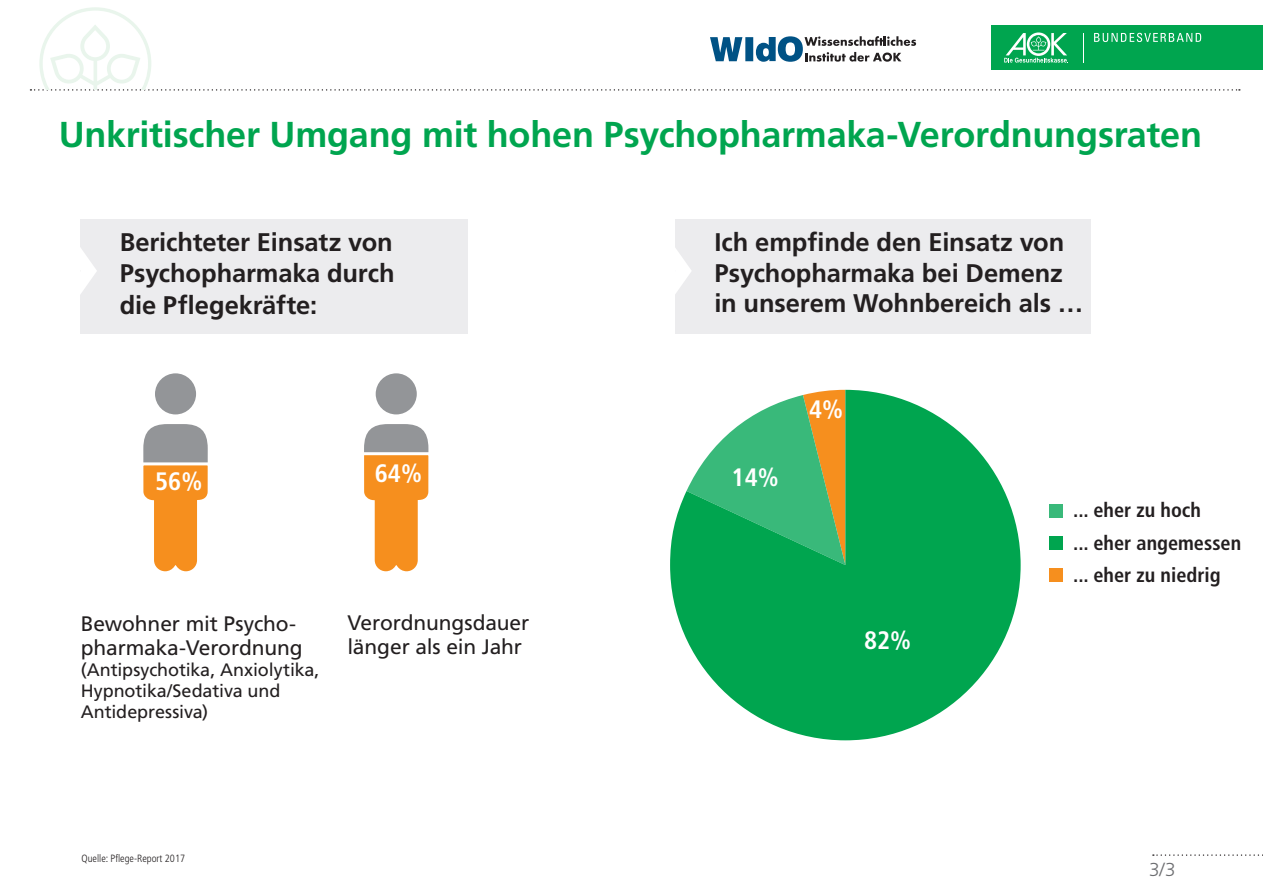
<style>
.page{position:relative;width:1263px;height:893px;background:#fff}
.page>*{position:absolute;margin:0;border:0;box-sizing:border-box;transform-origin:0 0}
.t1{font:700 36px "Frutiger LT";letter-spacing:-.005em;color:#00a54f}
.t2{font:700 25.5px/31.5px "Frutiger LT";letter-spacing:-.005em;color:#231f20;text-align:justify}
.t3{font:700 condensed 25.2px "Frutiger";color:#fff}
.t4{font:21px/24px "Frutiger LT";letter-spacing:-.005em;color:#231f20}
.t5{font:700 condensed 20.25px/32.4px "Frutiger";color:#231f20}
.t6{font:300 18.75px "Frutiger LT";color:#6c6d70}
.t7{font:18px/21px "Frutiger LT";letter-spacing:-.005em;color:#231f20}
.t8{font:300 condensed 10.5px "Frutiger";color:#231f20}
</style>
<div class="page">
<div style="left:991px;top:25px;width:272px;height:45px;background:#00a54f"></div>
<svg style="left:1153px;top:854px;width:110px;height:2px"></svg>
<svg style="left:30px;top:7px;width:1210px;height:84px"></svg>
<svg style="left:670px;top:390px;width:351px;height:350px;fill:#00a54f"></svg>
<div style="left:80px;top:219px;width:388px;height:115px;background:#ececee"></div>
<div style="left:1049px;top:504px;width:13px;height:13px;background:#39b97a"></div>
<div style="left:1049px;top:536px;width:13px;height:14px;background:#00a54f"></div>
<div style="left:1049px;top:569px;width:13px;height:13px;background:#f68f1e"></div>
<div style="left:675px;top:219px;width:416px;height:115px;background:#ececee"></div>
<div style="left:153px;top:372px;width:45px;height:44px;background:#939598;border-radius:50%"></div>
<div style="left:152px;top:370px;width:47px;height:47px;border:3px solid #fff;border-radius:50%"></div>
<svg style="left:143px;top:424px;width:65px;height:148px"></svg>
<div style="left:374px;top:372px;width:44px;height:44px;background:#939598;border-radius:50%"></div>
<div style="left:373px;top:370px;width:47px;height:47px;border:3px solid #fff;border-radius:50%"></div>
<svg style="left:364px;top:424px;width:65px;height:148px"></svg>
<h1 class="t1" style="left:59px;top:113px;width:1145px">Unkritischer Umgang mit hohen Psychopharmaka-Verordnungsraten</h1>
<p class="t2" style="left:120px;top:227px;width:276px">Berichteter Einsatz von Psychopharmaka durch die Pflegekräfte:</p>
<p class="t3" style="left:155px;top:466px;width:49px">56%</p>
<p class="t3" style="left:375px;top:458px;width:49px">64%</p>
<p class="t4" style="left:81px;top:611px;width:223px">Bewohner mit Psycho&shy;pharmaka-Verordnung</p>
<p class="t7" style="left:81px;top:659px;width:240px">(Antipsychotika, Anxiolytika,<br>Hypnotika/Sedativa und<br>Antidepressiva)</p>
<p class="t4" style="left:347px;top:611px;width:183px">Verordnungsdauer länger als ein Jahr</p>
<p class="t8" style="left:81px;top:853px;width:105px">Quelle: Pflege-Report 2017</p>
<p class="t2" style="left:714px;top:227px;width:370px;line-height:30.6px;text-align:left">Ich empfinde den Einsatz von<br>Psychopharmaka bei Demenz in unserem Wohnbereich als …</p>
<p class="t3" style="left:732px;top:462px;width:49px">14%</p>
<p class="t3" style="left:809px;top:394px;width:36px">4%</p>
<p class="t3" style="left:864px;top:625px;width:49px">82%</p>
<p class="t5" style="left:1073px;top:494px;width:170px">... eher zu hoch<br>... eher angemessen ... eher zu niedrig</p>
<p class="t6" style="left:1149px;top:859px;width:28px">3/3</p>
</div>
